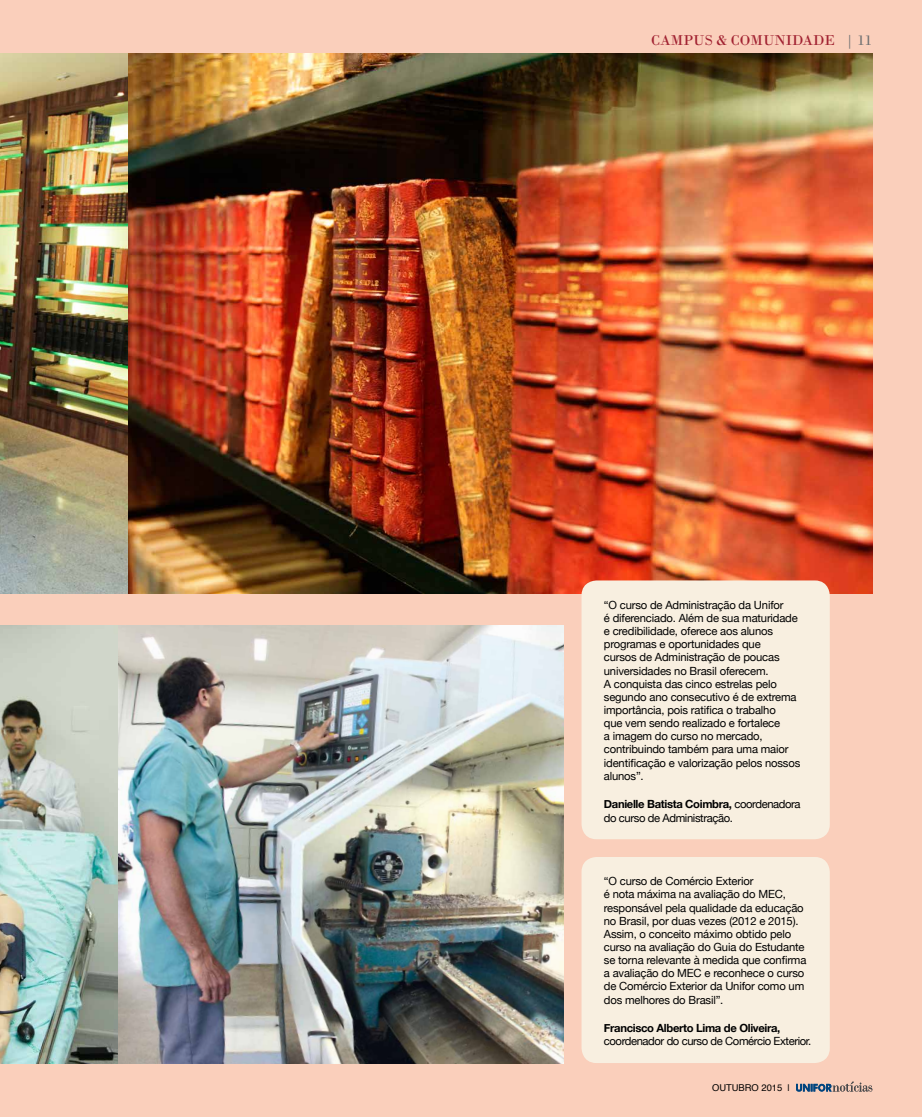
<style>
.page{position:relative;width:922px;height:1117px;background:#fff}
.page>*{position:absolute;margin:0;border:0;box-sizing:border-box;transform-origin:0 0}
.t1{font:15px "Bodoni";color:#a12231}
.t2{font:11.25px/13.1px "Helvetica Neue";letter-spacing:-.015em;color:#000}
.t3{font:11.25px/13.1px "Helvetica Neue";letter-spacing:-.035em;color:#000}
.t4{font:700 11.25px "Helvetica Neue";letter-spacing:-.03em;color:#000}
.t5{font:9.38px "Helvetica";color:#000}
.s1{color:#707172}
.s2{font-weight:700}
</style>
<div class="page">
<div style="left:0;top:0;width:921px;height:1116px;background:#facfbb"></div>
<img style="left:0;top:53px;width:872px;height:540px">
<img style="left:0;top:625px;width:119px;height:437px">
<div style="left:581px;top:856px;width:248px;height:206px;background:#f8efe0;border-radius:15px"></div>
<div style="left:581px;top:580px;width:248px;height:259px;background:#f8efe0;border-radius:15px"></div>
<img style="left:119px;top:625px;width:444px;height:438px">
<svg style="left:796px;top:1081px;width:76px;height:10px"></svg>
<h1 class="t1" style="left:651px;top:31px;width:222px">CAMPUS &amp; COMUNIDADE <span class="s1">| 11</span></h1>
<p class="t2" style="left:603px;top:599px;width:198px">“O curso de Administração da Unifor<br>é diferenciado. Além de sua maturidade e credibilidade, oferece aos alunos programas e oportunidades que<br>cursos de Administração de poucas universidades no Brasil oferecem.<br>A conquista das cinco estrelas pelo segundo ano consecutivo é de extrema importância, pois ratifica o trabalho<br>que vem sendo realizado e fortalece<br>a imagem do curso no mercado, contribuindo também para uma maior identificação e valorização pelos nossos alunos”.</p>
<p class="t3" style="left:603px;top:798px;width:198px"><span class="s2">Danielle Batista Coimbra,</span> coordenadora do curso de Administração.</p>
<p class="t2" style="left:603px;top:875px;width:204px">“O curso de Comércio Exterior<br>é nota máxima na avaliação do MEC, responsável pela qualidade da educação no Brasil, por duas vezes (2012 e 2015).<br>Assim, o conceito máximo obtido pelo curso na avaliação do Guia do Estudante se torna relevante à medida que confirma a avaliação do MEC e reconhece o curso de Comércio Exterior da Unifor como um dos melhores do Brasil”.</p>
<p class="t4" style="left:603px;top:1019px;width:178px">Francisco Alberto Lima de Oliveira,</p>
<p class="t3" style="left:603px;top:1035px;width:209px">coordenador do curso de Comércio Exterior.</p>
<p class="t5" style="left:711px;top:1080px;width:79px">OUTUBRO 2015 |</p>
</div>
